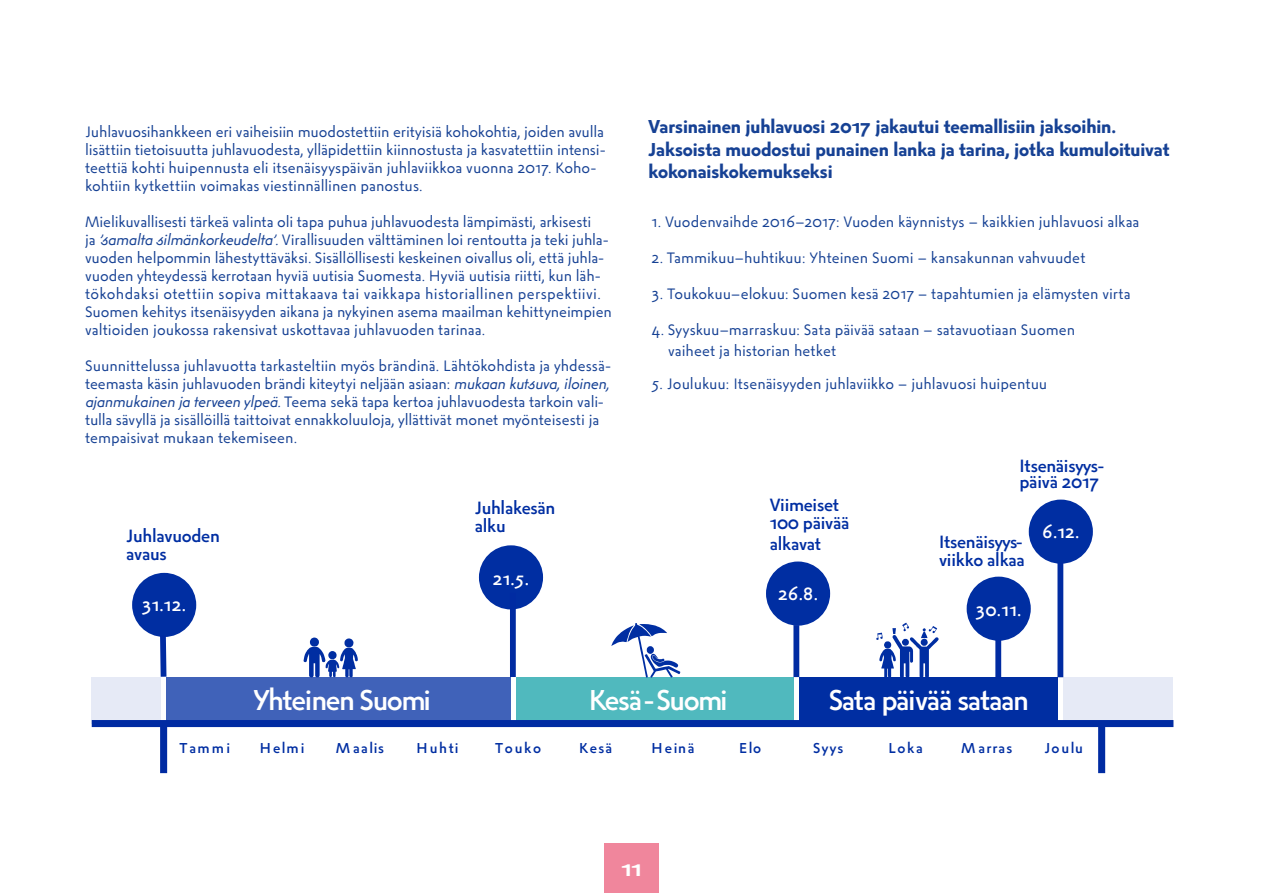
<style>
.page{position:relative;width:1263px;height:893px;background:#fff}
.page>*{position:absolute;margin:0;border:0;box-sizing:border-box;transform-origin:0 0}
.t1{font:28.2px "Suomi 100 Groteski Medium";letter-spacing:-.05em;color:#fff}
.t2{font:21px "Suomi 100 Groteski Bold";color:#fff}
.t3{font:18px/22.5px "Suomi 100 Groteski Bold";letter-spacing:-.005em;color:#164194}
.t4{font:17.4px/18.1px "Suomi 100 Groteski Medium";letter-spacing:-.02em;color:#002ea2}
.t5{font:17.4px "Suomi 100 Groteski Medium";letter-spacing:.015em;color:#fff}
.t6{font:15px/18px "Suomi 100 Groteski Regular";letter-spacing:-.005em;color:#164194}
.t7{font:14.1px "Suomi 100 Groteski Medium";letter-spacing:.105em;color:#002ea2}
.s1{font-family:"Suomi 100 Groteski Italic"}
</style>
<div class="page">
<div style="left:604px;top:843px;width:55px;height:50px;background:#f0869c"></div>
<div style="left:92px;top:677px;width:69px;height:46px;background:#e6eaf6"></div>
<div style="left:1063px;top:677px;width:110px;height:46px;background:#e6eaf6"></div>
<div style="left:166px;top:677px;width:345px;height:46px;background:#4062b9"></div>
<div style="left:516px;top:677px;width:278px;height:46px;background:#50b9be"></div>
<div style="left:800px;top:677px;width:258px;height:46px;background:#002ea2"></div>
<div style="left:160px;top:725px;width:7px;height:48px;background:#002ba2"></div>
<div style="left:1098px;top:725px;width:7px;height:48px;background:#002ba2"></div>
<div style="left:92px;top:720px;width:1081px;height:7px;background:#002ba2"></div>
<div style="left:132px;top:573px;width:64px;height:64px;background:#002ea2;border-radius:50%"></div>
<div style="left:479px;top:545px;width:64px;height:64px;background:#002ea2;border-radius:50%"></div>
<div style="left:766px;top:561px;width:64px;height:65px;background:#002ea2;border-radius:50%"></div>
<div style="left:1029px;top:500px;width:64px;height:64px;background:#002ea2;border-radius:50%"></div>
<div style="left:967px;top:577px;width:64px;height:64px;background:#002ea2;border-radius:50%"></div>
<svg style="left:157px;top:636px;width:12px;height:41px"></svg>
<div style="left:510px;top:593px;width:6px;height:84px;background:#002ba2"></div>
<div style="left:793px;top:625px;width:6px;height:52px;background:#002ba2"></div>
<div style="left:1057px;top:563px;width:6px;height:114px;background:#002ba2"></div>
<div style="left:995px;top:640px;width:6px;height:39px;background:#002ba2"></div>
<svg style="left:304px;top:637px;width:54px;height:40px"></svg>
<svg style="left:611px;top:623px;width:69px;height:55px"></svg>
<svg style="left:876px;top:623px;width:63px;height:54px"></svg>
<p class="t6" style="left:85px;top:122px;width:522px">Juhlavuosihankkeen eri vaiheisiin muodostettiin erityisiä kohokohtia, joiden avulla lisättiin tietoisuutta juhlavuodesta, ylläpidettiin kiinnostusta ja kasvatettiin intensi&shy;teettiä kohti huipennusta eli itsenäisyyspäivän juhlaviikkoa vuonna 2017. Koho&shy;kohtiin kytkettiin voimakas viestinnällinen panostus.</p>
<p class="t6" style="left:85px;top:212px;width:528px">Mielikuvallisesti tärkeä valinta oli tapa puhua juhlavuodesta lämpimästi, arkisesti<br>ja <span class="s1">’samalta silmänkorkeudelta’.</span> Virallisuuden välttäminen loi rentoutta ja teki juhla&shy;vuoden helpommin lähestyttäväksi. Sisällöllisesti keskeinen oivallus oli, että juhla&shy;vuoden yhteydessä kerrotaan hyviä uutisia Suomesta. Hyviä uutisia riitti, kun läh&shy;tökohdaksi otettiin sopiva mittakaava tai vaikkapa historiallinen perspektiivi.<br>Suomen kehitys itsenäisyyden aikana ja nykyinen asema maailman kehittyneimpien valtioiden joukossa rakensivat uskottavaa juhlavuoden tarinaa.</p>
<p class="t6" style="left:85px;top:356px;width:528px">Suunnittelussa juhlavuotta tarkasteltiin myös brändinä. Lähtökohdista ja yhdessä&shy;teemasta käsin juhlavuoden brändi kiteytyi neljään asiaan: <span class="s1">mukaan kutsuva, iloinen, ajanmukainen ja terveen ylpeä.</span> Teema sekä tapa kertoa juhlavuodesta tarkoin vali&shy;tulla sävyllä ja sisällöillä taittoivat ennakkoluuloja, yllättivät monet myönteisesti ja tempaisivat mukaan tekemiseen.</p>
<p class="t4" style="left:126px;top:525px;width:95px">Juhlavuoden avaus</p>
<p class="t5" style="left:142px;top:591px;width:45px">31.12.</p>
<p class="t4" style="left:475px;top:498px;width:82px">Juhlakesän alku</p>
<p class="t5" style="left:493px;top:565px;width:38px">21.5.</p>
<p class="t3" style="left:648px;top:115px;width:522px">Varsinainen juhlavuosi 2017 jakautui teemallisiin jaksoihin.<br>Jaksoista muodostui punainen lanka ja tarina, jotka kumuloituivat kokonaiskokemukseksi</p>
<p class="t6" style="left:651px;top:212px;width:490px">1. Vuodenvaihde 2016–2017: Vuoden käynnistys – kaikkien juhlavuosi alkaa</p>
<p class="t6" style="left:651px;top:248px;width:436px">2. Tammikuu–huhtikuu: Yhteinen Suomi – kansakunnan vahvuudet</p>
<p class="t6" style="left:651px;top:284px;width:481px">3. Toukokuu–elokuu: Suomen kesä 2017 – tapahtumien ja elämysten virta</p>
<p class="t6" style="left:668px;top:318px;width:409px;line-height:21px;text-indent:-16px">4. Syyskuu–marraskuu: Sata päivää sataan – satavuotiaan Suomen vaiheet ja historian hetket</p>
<p class="t6" style="left:651px;top:374px;width:397px">5. Joulukuu: Itsenäisyyden juhlaviikko – juhlavuosi huipentuu</p>
<p class="t4" style="left:770px;top:495px;width:81px">Viimeiset<br>100 päivää</p>
<p class="t4" style="left:770px;top:534px;width:53px">alkavat</p>
<p class="t5" style="left:778px;top:580px;width:42px">26.8.</p>
<p class="t4" style="left:1019px;top:456px;width:87px;line-height:16.8px">Itsenäisyys&shy;päivä 2017</p>
<p class="t4" style="left:939px;top:531px;width:87px">Itsenäisyys&shy;viikko alkaa</p>
<p class="t5" style="left:976px;top:596px;width:47px">30.11.</p>
<p class="t5" style="left:1042px;top:518px;width:39px">6.12.</p>
<h1 class="t1" style="left:253px;top:677px;width:179px">Yhteinen Suomi</h1>
<h1 class="t1" style="left:589px;top:677px;width:140px">Kesä-Suomi</h1>
<h1 class="t1" style="left:829px;top:677px;width:202px">Sata päivää sataan</h1>
<p class="t7" style="left:180px;top:736px;width:52px">Tammi</p>
<p class="t7" style="left:260px;top:736px;width:46px">Helmi</p>
<p class="t7" style="left:336px;top:736px;width:50px">M aalis</p>
<p class="t7" style="left:416px;top:736px;width:44px">Huhti</p>
<p class="t7" style="left:495px;top:736px;width:47px">Touko</p>
<p class="t7" style="left:579px;top:736px;width:35px">Kesä</p>
<p class="t7" style="left:651px;top:736px;width:44px">Heinä</p>
<p class="t7" style="left:739px;top:736px;width:24px">Elo</p>
<p class="t7" style="left:813px;top:736px;width:32px">Syys</p>
<p class="t7" style="left:888px;top:736px;width:36px">Loka</p>
<p class="t7" style="left:961px;top:736px;width:53px">M arras</p>
<p class="t7" style="left:1044px;top:736px;width:40px">Joulu</p>
<h2 class="t2" style="left:622px;top:851px;width:21px">11</h2>
</div>
